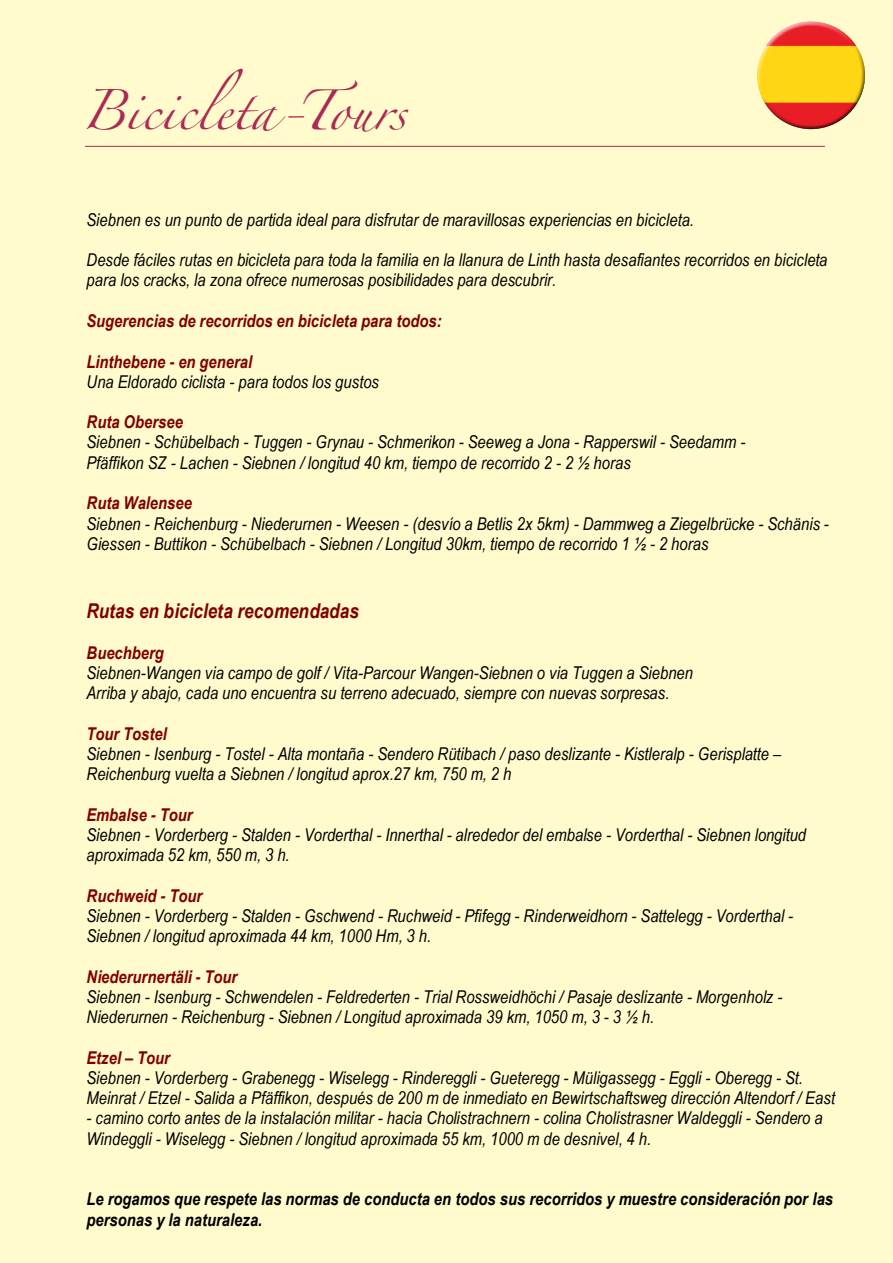
<style>
.page{position:relative;width:893px;height:1263px;background:#fffbcc}
.page>*{position:absolute;margin:0;border:0;box-sizing:border-box;transform-origin:0 0}
.t1{font:36px "Zapfino";color:#ab2953}
.t2{font:italic 700 20.4px "Arial Narrow";color:#800000}
.t3{font:italic 17.7px/20.2px "Arial Narrow";letter-spacing:.005em;color:#000}
.t4{font:italic 700 17.7px/20.4px "Arial Narrow";color:#000}
.t5{font:italic 700 17.7px "Arial Narrow";color:#800000}
.s1{font-weight:700;color:#800000}
</style>
<div class="page">
<hr style="left:85px;top:146px;width:740px;height:1px;background:#ab2953">
<div style="left:755px;top:21px;width:107px;height:81px;background:#fff;opacity:.75"></div>
<div style="left:758px;top:38px;width:108px;height:91px;background:#231f20;opacity:.75"></div>
<p class="t1" style="left:81px;top:95px;width:327px">Bicicleta-Tours</p>
<p class="t3" style="left:87px;top:209px;width:609px">Siebnen es un punto de partida ideal para disfrutar de maravillosas experiencias en bicicleta.</p>
<p class="t3" style="left:87px;top:250px;width:742px">Desde fáciles rutas en bicicleta para toda la familia en la llanura de Linth hasta desafiantes recorridos en bicicleta para los cracks, la zona ofrece numerosas posibilidades para descubrir.</p>
<p class="t5" style="left:87px;top:310px;width:357px">Sugerencias de recorridos en bicicleta para todos:</p>
<p class="t3" style="left:87px;top:351px;width:294px"><span class="s1">Linthebene - en general<br></span>Una Eldorado ciclista - para todos los gustos</p>
<p class="t3" style="left:87px;top:412px;width:660px"><span class="s1">Ruta Obersee<br></span>Siebnen - Schübelbach - Tuggen - Grynau - Schmerikon - Seeweg a Jona - Rapperswil - Seedamm -<br>Pfäffikon SZ - Lachen - Siebnen / longitud 40 km, tiempo de recorrido 2 - 2 ½ horas</p>
<p class="t3" style="left:87px;top:493px;width:744px"><span class="s1">Ruta Walensee<br></span>Siebnen - Reichenburg - Niederurnen - Weesen - (desvío a Betlis 2x 5km) - Dammweg a Ziegelbrücke - Schänis -<br>Giessen - Buttikon - Schübelbach - Siebnen / Longitud 30km, tiempo de recorrido 1 ½ - 2 horas</p>
<p class="t2" style="left:87px;top:599px;width:274px">Rutas en bicicleta recomendadas</p>
<p class="t3" style="left:87px;top:642px;width:608px"><span class="s1">Buechberg<br></span>Siebnen-Wangen via campo de golf / Vita-Parcour Wangen-Siebnen o via Tuggen a Siebnen<br>Arriba y abajo, cada uno encuentra su terreno adecuado, siempre con nuevas sorpresas.</p>
<p class="t3" style="left:87px;top:723px;width:696px"><span class="s1">Tour Tostel<br></span>Siebnen - Isenburg - Tostel - Alta montaña - Sendero Rütibach / paso deslizante - Kistleralp - Gerisplatte –<br>Reichenburg vuelta a Siebnen / longitud aprox.27 km, 750 m, 2 h</p>
<p class="t3" style="left:87px;top:804px;width:721px"><span class="s1">Embalse - Tour<br></span>Siebnen - Vorderberg - Stalden - Vorderthal - Innerthal - alrededor del embalse - Vorderthal - Siebnen longitud aproximada 52 km, 550 m, 3 h.</p>
<p class="t3" style="left:87px;top:885px;width:708px"><span class="s1">Ruchweid - Tour<br></span>Siebnen - Vorderberg - Stalden - Gschwend - Ruchweid - Pfifegg - Rinderweidhorn - Sattelegg - Vorderthal -<br>Siebnen / longitud aproximada 44 km, 1000 Hm, 3 h.</p>
<p class="t3" style="left:87px;top:966px;width:697px"><span class="s1">Niederurnertäli - Tour<br></span>Siebnen - Isenburg - Schwendelen - Feldrederten - Trial Rossweidhöchi / Pasaje deslizante - Morgenholz -<br>Niederurnen - Reichenburg - Siebnen / Longitud aproximada 39 km, 1050 m, 3 - 3 ½ h.</p>
<p class="t3" style="left:87px;top:1047px;width:750px"><span class="s1">Etzel – Tour<br></span>Siebnen - Vorderberg - Grabenegg - Wiselegg - Rindereggli - Gueteregg - Müligassegg - Eggli - Oberegg - St.<br>Meinrat / Etzel - Salida a Pfäffikon, después de 200 m de inmediato en Bewirtschaftsweg dirección Altendorf / East</p>
<p class="t3" style="left:87px;top:1108px;width:738px">- camino corto antes de la instalación militar - hacia Cholistrachnern - colina Cholistrasner Waldeggli - Sendero a<br>Windeggli - Wiselegg - Siebnen / longitud aproximada 55 km, 1000 m de desnivel, 4 h.</p>
<p class="t4" style="left:87px;top:1188px;width:748px">Le rogamos que respete las normas de conducta en todos sus recorridos y muestre consideración por las personas y la naturaleza.</p>
</div>
